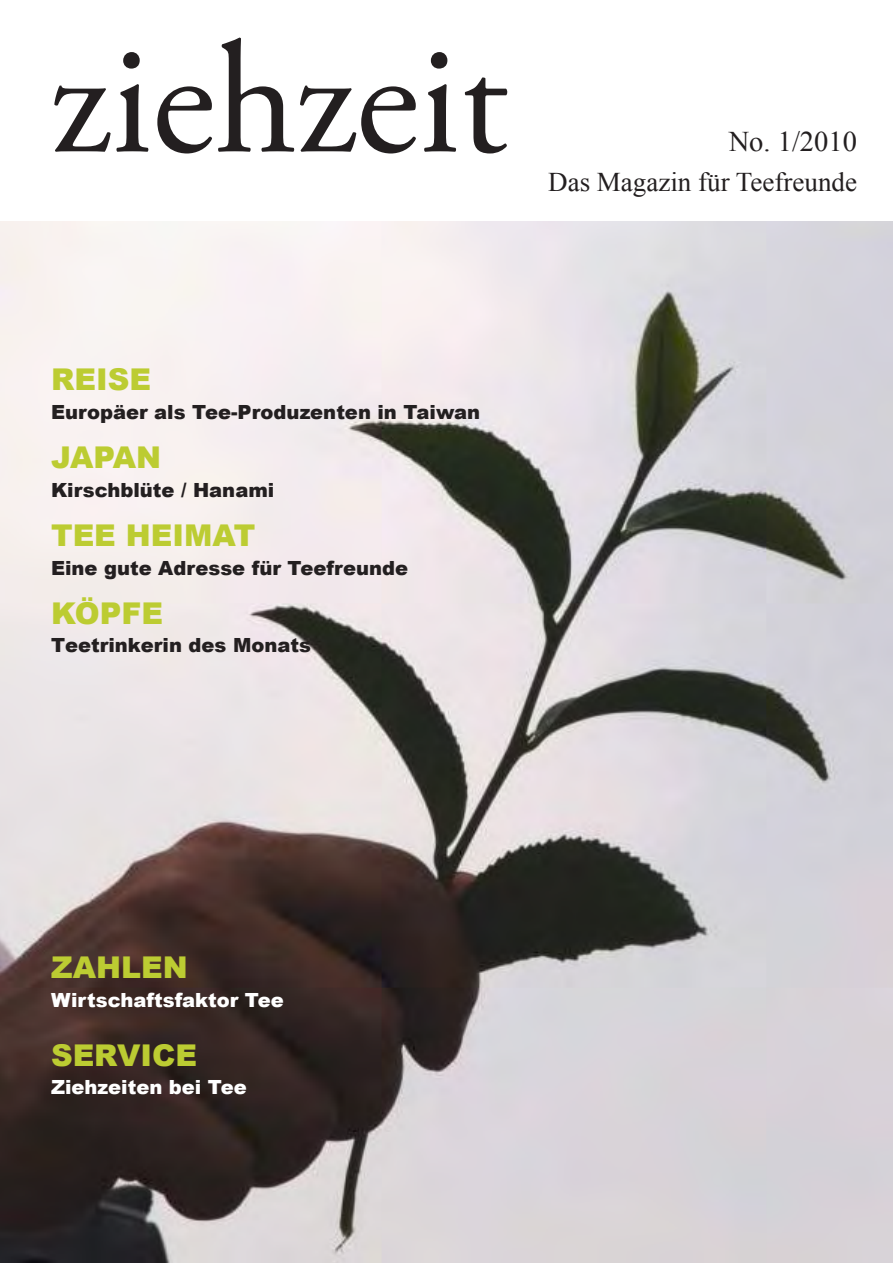
<style>
.page{position:relative;width:893px;height:1263px;background:#fff}
.page>*{position:absolute;margin:0;border:0;box-sizing:border-box;transform-origin:0 0}
.t1{font:159px "Adobe Garamond Pro";color:#231f20}
.t2{font:900 30px "Arial";color:#bccc32}
.t3{font:28.5px "Times New Roman";color:#231f20}
.t4{font:27px "Times New Roman";color:#231f20}
.t5{font:900 19.5px "Arial";color:#231f20}
.t6{font:900 19.5px "Arial";color:#fff}
</style>
<div class="page">
<img style="left:0;top:221px;width:893px;height:1042px">
<p class="t1" style="left:51px;top:5px;width:459px">ziehzeit</p>
<p class="t3" style="left:729px;top:123px;width:130px">No. 1/2010</p>
<p class="t4" style="left:548px;top:164px;width:310px">Das Magazin für Teefreunde</p>
<p class="t2" style="left:51px;top:358px;width:101px">REISE</p>
<p class="t5" style="left:51px;top:398px;width:431px">Europäer als Tee-Produzenten in Taiwan</p>
<p class="t2" style="left:51px;top:436px;width:112px">JAPAN</p>
<p class="t5" style="left:51px;top:476px;width:225px">Kirschblüte / Hanami</p>
<p class="t2" style="left:51px;top:514px;width:206px">TEE HEIMAT</p>
<p class="t5" style="left:51px;top:553px;width:359px">Eine gute Adresse für Teefreunde</p>
<p class="t2" style="left:51px;top:591px;width:114px">KÖPFE</p>
<p class="t5" style="left:51px;top:631px;width:261px">Teetrinkerin des Monats</p>
<p class="t2" style="left:51px;top:946px;width:138px">ZAHLEN</p>
<p class="t6" style="left:51px;top:986px;width:234px">Wirtschaftsfaktor Tee</p>
<p class="t2" style="left:51px;top:1033px;width:148px">SERVICE</p>
<p class="t6" style="left:51px;top:1073px;width:197px">Ziehzeiten bei Tee</p>
</div>
